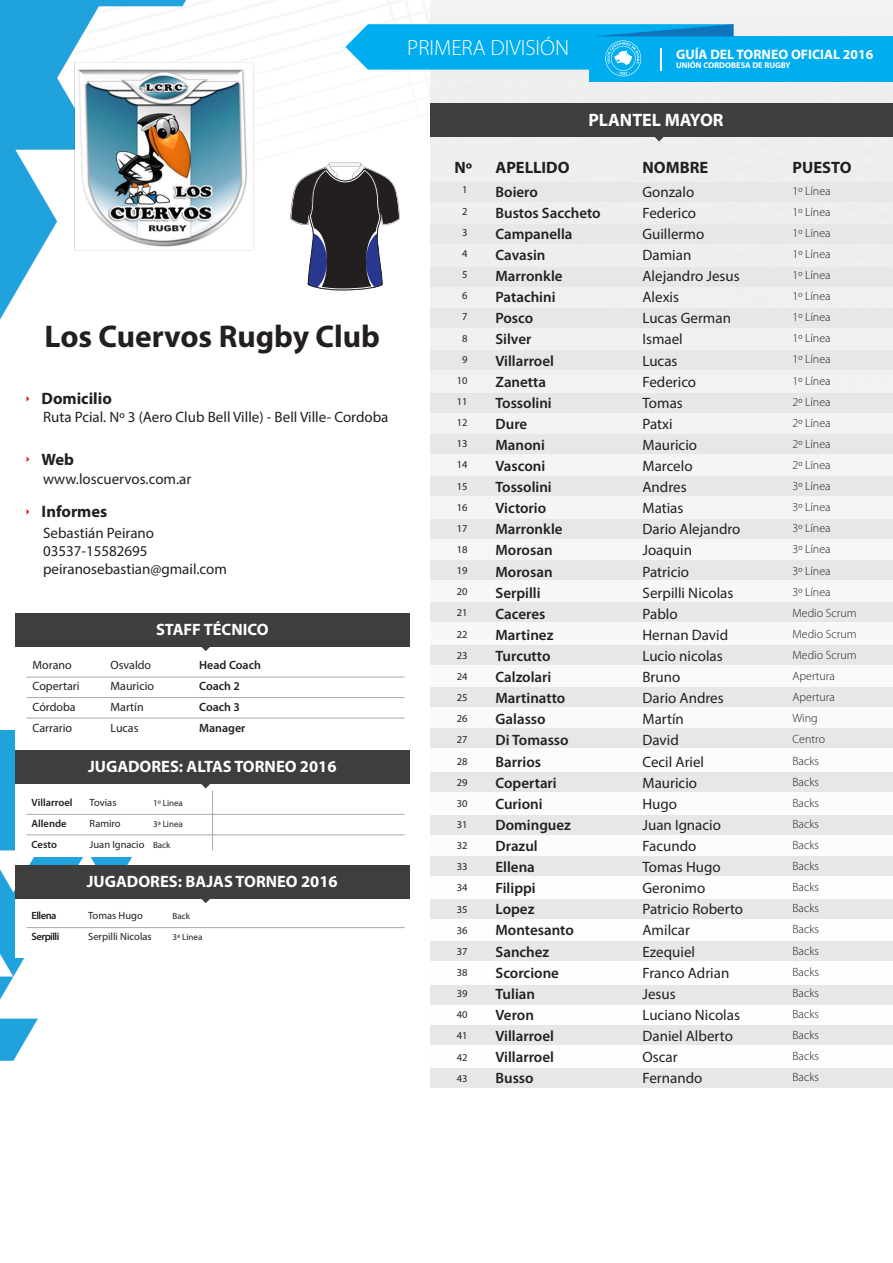
<style>
.page{position:relative;width:893px;height:1263px;background:#fff}
.page>*{position:absolute;margin:0;border:0;box-sizing:border-box;transform-origin:0 0}
.t1{font:700 31.5px "Myriad Pro";color:#231f20}
.t2{font:300 22.05px "Myriad Pro";color:#fff}
.t3{font:700 18px "Myriad Pro";color:#fff}
.t4{font:700 16.5px "Myriad Pro";color:#fff}
.t5{font:700 16.5px "Myriad Pro";color:#231f20}
.t6{font:15px/21.1px "Myriad Pro";color:#231f20}
.t7{font:600 15px/21.1px "Myriad Pro";color:#231f20}
.t8{font:700 13.65px "Myriad Pro";color:#fff}
.t9{font:300 12px/21.1px "Myriad Pro";color:#231f20}
.t10{font:12px/21px "Myriad Pro";color:#231f20}
.t11{font:600 12px/21px "Myriad Pro";color:#231f20}
.t12{font:10.5px/21.1px "Myriad Pro";color:#231f20}
.t13{font:600 10.5px/21px "Myriad Pro";letter-spacing:-.005em;color:#231f20}
.t14{font:600 10.5px/21px "Myriad Pro";letter-spacing:-.05em;color:#231f20}
.t15{font:9px "Myriad Pro";color:#231f20}
.t16{font:700 8.4px "Myriad Pro";color:#fff}
</style>
<div class="page">
<img style="left:0;top:0;width:431px;height:1088px">
<div style="left:0;top:443px;width:189px;height:287px;background:#fff"></div>
<div style="left:431px;top:0;width:462px;height:1179px;background:#f7f8f8"></div>
<div style="left:431px;top:182px;width:462px;height:19px;background:#e6e7e9"></div>
<div style="left:431px;top:224px;width:462px;height:19px;background:#e6e7e9"></div>
<div style="left:431px;top:267px;width:462px;height:19px;background:#e6e7e9"></div>
<div style="left:431px;top:308px;width:462px;height:19px;background:#e6e7e9"></div>
<div style="left:431px;top:350px;width:462px;height:19px;background:#e6e7e9"></div>
<div style="left:431px;top:393px;width:462px;height:19px;background:#e6e7e9"></div>
<div style="left:431px;top:434px;width:462px;height:19px;background:#e6e7e9"></div>
<div style="left:431px;top:476px;width:462px;height:19px;background:#e6e7e9"></div>
<div style="left:431px;top:519px;width:462px;height:19px;background:#e6e7e9"></div>
<div style="left:431px;top:560px;width:462px;height:19px;background:#e6e7e9"></div>
<div style="left:431px;top:602px;width:462px;height:19px;background:#e6e7e9"></div>
<div style="left:431px;top:645px;width:462px;height:19px;background:#e6e7e9"></div>
<div style="left:431px;top:687px;width:462px;height:19px;background:#e6e7e9"></div>
<div style="left:431px;top:728px;width:462px;height:19px;background:#e6e7e9"></div>
<div style="left:431px;top:772px;width:462px;height:19px;background:#e6e7e9"></div>
<div style="left:431px;top:815px;width:462px;height:19px;background:#e6e7e9"></div>
<div style="left:431px;top:856px;width:462px;height:19px;background:#e6e7e9"></div>
<div style="left:431px;top:899px;width:462px;height:19px;background:#e6e7e9"></div>
<div style="left:431px;top:941px;width:462px;height:19px;background:#e6e7e9"></div>
<div style="left:431px;top:985px;width:462px;height:19px;background:#e6e7e9"></div>
<div style="left:431px;top:1025px;width:462px;height:19px;background:#e6e7e9"></div>
<div style="left:431px;top:1068px;width:462px;height:19px;background:#e6e7e9"></div>
<div style="left:431px;top:103px;width:462px;height:33px;background:#3e3e3f"></div>
<svg style="left:653px;top:136px;width:13px;height:5px"></svg>
<svg style="left:27px;top:396px;width:2px;height:6px"></svg>
<div style="left:15px;top:613px;width:395px;height:155px;background:#fff"></div>
<div style="left:15px;top:777px;width:395px;height:79px;background:#fff"></div>
<hr style="left:27px;top:677px;width:378px;height:1px;background:#a8a9ad">
<hr style="left:27px;top:697px;width:378px;height:1px;background:#a8a9ad">
<hr style="left:27px;top:718px;width:378px;height:1px;background:#a8a9ad">
<div style="left:15px;top:613px;width:395px;height:33px;background:#3e3e3f"></div>
<svg style="left:199px;top:646px;width:13px;height:5px"></svg>
<hr style="left:27px;top:814px;width:378px;height:1px;background:#a8a9ad">
<hr style="left:27px;top:834px;width:378px;height:1px;background:#a8a9ad">
<hr style="left:212px;top:791px;width:1px;height:59px;background:#a8a9ad">
<div style="left:15px;top:750px;width:395px;height:33px;background:#3e3e3f"></div>
<svg style="left:199px;top:783px;width:13px;height:5px"></svg>
<div style="left:15px;top:865px;width:395px;height:92px;background:#fff"></div>
<hr style="left:27px;top:927px;width:378px;height:1px;background:#a8a9ad">
<div style="left:15px;top:865px;width:395px;height:33px;background:#3e3e3f"></div>
<svg style="left:199px;top:898px;width:13px;height:5px"></svg>
<div style="left:589px;top:36px;width:304px;height:46px;background:#00aeef"></div>
<svg style="left:345px;top:24px;width:388px;height:52px"></svg>
<img style="left:47px;top:11px;width:298px;height:298px">
<svg style="left:290px;top:162px;width:110px;height:128px"></svg>
<h1 class="t1" style="left:45px;top:316px;width:337px">Los Cuervos Rugby Club</h1>
<p class="t5" style="left:42px;top:388px;width:72px">Domicilio</p>
<p class="t6" style="left:43px;top:406px;width:347px">Ruta Pcial. Nº 3 (Aero Club Bell Ville) - Bell Ville- Cordoba</p>
<p class="t5" style="left:42px;top:448px;width:34px">Web</p>
<p class="t6" style="left:43px;top:468px;width:150px">www.loscuervos.com.ar</p>
<p class="t5" style="left:42px;top:501px;width:67px">Informes</p>
<p class="t6" style="left:43px;top:524px;width:185px;line-height:18px">Sebastián Peirano<br>03537-15582695 peiranosebastian@gmail.com</p>
<p class="t4" style="left:156px;top:619px;width:114px">STAFF TÉCNICO</p>
<p class="t10" style="left:33px;top:655px;width:49px">Morano<br>Copertari<br>Córdoba<br>Carrario</p>
<p class="t10" style="left:111px;top:655px;width:45px">Osvaldo<br>Mauricio<br>Martín<br>Lucas</p>
<p class="t11" style="left:199px;top:654px;width:63px">Head Coach<br>Coach 2<br>Coach 3<br>Manager</p>
<p class="t4" style="left:88px;top:756px;width:250px">JUGADORES: ALTAS TORNEO 2016</p>
<p class="t13" style="left:32px;top:791px;width:42px">Villarroel<br>Allende<br>Cesto</p>
<p class="t12" style="left:90px;top:791px;width:56px">Tovias<br>Ramiro<br>Juan Ignacio</p>
<p class="t15" style="left:153px;top:797px;width:31px">1º Linea</p>
<p class="t15" style="left:153px;top:818px;width:31px">3ª Linea</p>
<p class="t15" style="left:153px;top:839px;width:19px">Back</p>
<p class="t4" style="left:87px;top:871px;width:252px">JUGADORES: BAJAS TORNEO 2016</p>
<p class="t14" style="left:32px;top:904px;width:29px">Ellena<br>Serpilli</p>
<p class="t12" style="left:88px;top:905px;width:65px">Tomas Hugo<br>Serpilli Nicolas</p>
<p class="t15" style="left:173px;top:910px;width:19px">Back</p>
<p class="t15" style="left:173px;top:931px;width:31px">3ª Linea</p>
<h2 class="t2" style="left:407px;top:35px;width:163px">PRIMERA DIVISIÓN</h2>
<p class="t8" style="left:676px;top:46px;width:199px">GUÍA DEL TORNEO OFICIAL 2016</p>
<p class="t16" style="left:676px;top:59px;width:116px">UNIÓN CORDOBESA DE RUGBY</p>
<p class="t3" style="left:588px;top:108px;width:137px">PLANTEL MAYOR</p>
<p class="t5" style="left:454px;top:157px;width:19px">Nº</p>
<p class="t5" style="left:495px;top:157px;width:76px">APELLIDO</p>
<p class="t5" style="left:642px;top:157px;width:67px">NOMBRE</p>
<p class="t5" style="left:792px;top:157px;width:60px">PUESTO</p>
<p class="t12" style="left:457px;top:179px;width:12px;text-align:center">1<br>2<br>3<br>4<br>5<br>6<br>7<br>8<br>9<br>10<br>11<br>12<br>13<br>14<br>15<br>16<br>17<br>18<br>19<br>20<br>21<br>22<br>23<br>24<br>25<br>26<br>27<br>28<br>29<br>30<br>31<br>32<br>33<br>34<br>35<br>36<br>37<br>38<br>39<br>40<br>41<br>42<br>43</p>
<p class="t7" style="left:495px;top:181px;width:107px">Boiero<br>Bustos Saccheto<br>Campanella<br>Cavasin<br>Marronkle<br>Patachini<br>Posco<br>Silver<br>Villarroel<br>Zanetta<br>Tossolini<br>Dure<br>Manoni<br>Vasconi<br>Tossolini<br>Victorio<br>Marronkle<br>Morosan<br>Morosan<br>Serpilli<br>Caceres<br>Martinez<br>Turcutto<br>Calzolari<br>Martinatto<br>Galasso<br>Di Tomasso<br>Barrios<br>Copertari<br>Curioni<br>Dominguez<br>Drazul<br>Ellena<br>Filippi<br>Lopez<br>Montesanto<br>Sanchez<br>Scorcione<br>Tulian<br>Veron<br>Villarroel<br>Villarroel<br>Busso</p>
<p class="t6" style="left:642px;top:181px;width:102px">Gonzalo<br>Federico<br>Guillermo<br>Damian<br>Alejandro Jesus<br>Alexis<br>Lucas German<br>Ismael<br>Lucas<br>Federico<br>Tomas<br>Patxi<br>Mauricio<br>Marcelo<br>Andres<br>Matias<br>Dario Alejandro<br>Joaquin<br>Patricio<br>Serpilli Nicolas<br>Pablo<br>Hernan David<br>Lucio nicolas<br>Bruno<br>Dario Andres<br>Martín<br>David<br>Cecil Ariel<br>Mauricio<br>Hugo<br>Juan Ignacio<br>Facundo<br>Tomas Hugo<br>Geronimo<br>Patricio Roberto<br>Amilcar<br>Ezequiel<br>Franco Adrian<br>Jesus<br>Luciano Nicolas<br>Daniel Alberto<br>Oscar<br>Fernando</p>
<p class="t9" style="left:792px;top:180px;width:66px">1º Línea<br>1º Línea<br>1º Línea<br>1º Línea<br>1º Línea<br>1º Línea<br>1º Línea<br>1º Línea<br>1º Línea<br>1º Línea<br>2º Línea<br>2º Línea<br>2º Línea<br>2º Línea<br>3º Línea<br>3º Línea<br>3º Línea<br>3º Línea<br>3º Línea<br>3º Línea<br>Medio Scrum<br>Medio Scrum<br>Medio Scrum<br>Apertura<br>Apertura<br>Wing<br>Centro<br>Backs<br>Backs<br>Backs<br>Backs<br>Backs<br>Backs<br>Backs<br>Backs<br>Backs<br>Backs<br>Backs<br>Backs<br>Backs<br>Backs<br>Backs<br>Backs</p>
</div>
